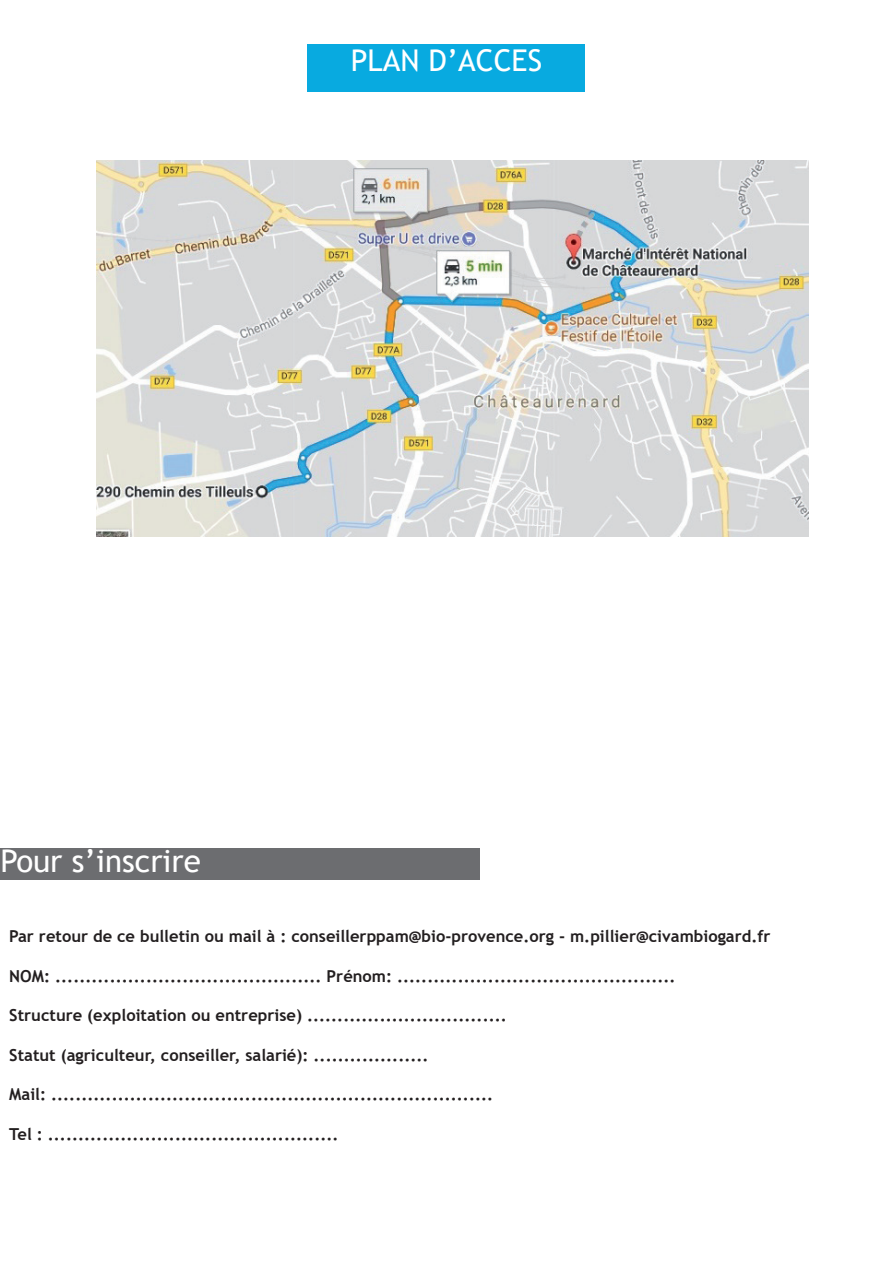
<style>
.page{position:relative;width:893px;height:1263px;background:#fff}
.page>*{position:absolute;margin:0;border:0;box-sizing:border-box;transform-origin:0 0}
.t1{font:31.35px "Trebuchet MS";color:#fff}
.t2{font:30px "Trebuchet MS";color:#fff}
.t3{font:700 16.5px "Trebuchet MS";color:#231f20}
</style>
<div class="page">
<div style="left:308px;top:44px;width:277px;height:48px;background:#08aae0"></div>
<div style="left:0;top:849px;width:480px;height:31px;background:#6c6d70"></div>
<img style="left:97px;top:160px;width:712px;height:377px">
<h2 class="t2" style="left:351px;top:41px;width:193px">PLAN D’ACCES</h2>
<h1 class="t1" style="left:0;top:841px;width:202px">Pour s’inscrire</h1>
<p class="t3" style="left:9px;top:926px;width:763px">Par retour de ce bulletin ou mail à : conseillerppam@bio-provence.org - m.pillier@civambiogard.fr</p>
<p class="t3" style="left:9px;top:965px;width:668px">NOM: ............................................ Prénom: ..............................................</p>
<p class="t3" style="left:9px;top:1005px;width:499px">Structure (exploitation ou entreprise) .................................</p>
<p class="t3" style="left:9px;top:1044px;width:421px">Statut (agriculteur, conseiller, salarié): ...................</p>
<p class="t3" style="left:9px;top:1084px;width:485px">Mail: .........................................................................</p>
<p class="t3" style="left:9px;top:1124px;width:331px">Tel : ................................................</p>
</div>
